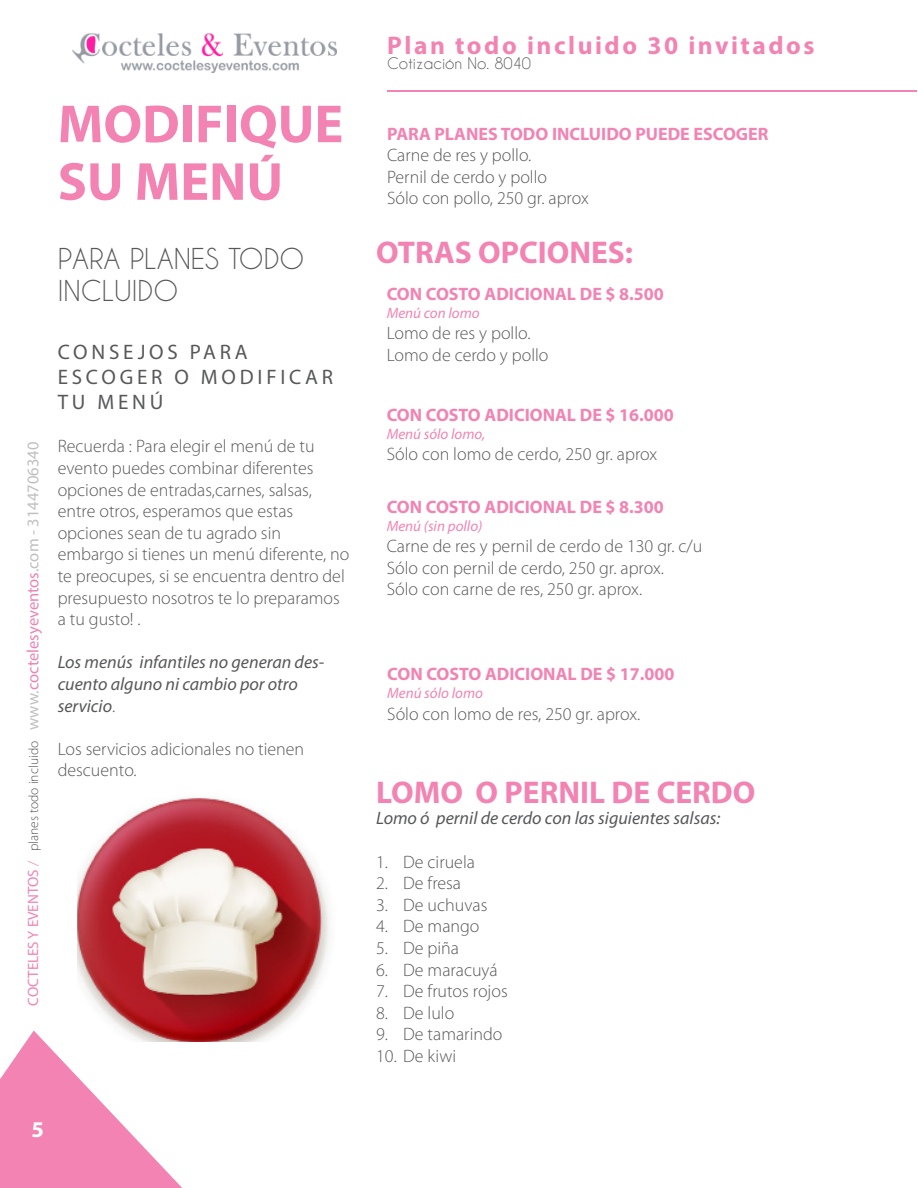
<style>
.page{position:relative;width:918px;height:1188px;background:#fff}
.page>*{position:absolute;margin:0;border:0;box-sizing:border-box;transform-origin:0 0}
.texto{font:700 54px/57.6px "Myriad Pro";color:#f283b3}
.texto-2{font:700 31.5px "Myriad Pro";color:#f283b3}
.texto-3{font:27px "Caviar Dreams";color:#57585a}
.t1{font:700 25.5px "Myriad Pro";letter-spacing:.1em;color:#f283b3}
.t2{font:700 22.5px "Myriad Pro";color:#fff}
.texto-4{font:21px/25.2px "Myriad Pro";letter-spacing:.18em;color:#57585a}
.texto-5{font:300 18px/21.6px "Myriad Pro";color:#57585a}
.texto-6{font:700 18px "Myriad Pro";color:#f283b3}
.texto-7{font:italic 18px/21.6px "Myriad Pro";color:#57585a}
.t3{font:16.5px "Myriad Pro";color:#bebfc2}
.texto-8{font:italic 15px "Myriad Pro";color:#f283b3}
.t4{font:15px "Caviar Dreams";color:#57585a}
.s1{font-size:15px;color:#f283b3}
.s2{font-weight:300;font-size:15px;color:#f283b3}
.s3{font-weight:300;font-size:13.5px;color:#57585a}
.s4{color:#ed83b4}
.s5{font-weight:300;font-style:normal}
</style>
<div class="page">
<img style="left:72px;top:33px;width:265px;height:40px">
<svg style="left:0;top:1030px;width:182px;height:158px"></svg>
<hr style="left:388px;top:91px;width:529px;height:1px;background:#f283b3">
<img style="left:78px;top:798px;width:251px;height:244px">
<p class="texto" style="left:58px;top:93px;width:287px">MODIFIQUE<br>SU MENÚ</p>
<p class="texto-3" style="left:58px;top:244px;width:248px">PARA PLANES TODO</p>
<p class="texto-3" style="left:58px;top:276px;width:122px">INCLUIDO</p>
<p class="t3" style="left:23px;top:1006px;width:565px;rotate:-90deg"><span class="s1">COCTELES Y EVENTOS</span> <span class="s2">/</span> <span class="s3">planes todo incluido</span> www.<span class="s4">coctelesyeventos</span>.com - 3144706340</p>
<p class="texto-4" style="left:58px;top:339px;width:192px">CONSEJOS PARA</p>
<p class="texto-4" style="left:58px;top:364px;width:277px">ESCOGER O MODIFICAR<br>TU MENÚ</p>
<p class="texto-5" style="left:58px;top:435px;width:259px">Recuerda : Para elegir el menú de tu evento puedes combinar diferentes</p>
<p class="texto-5" style="left:58px;top:479px;width:256px">opciones de entradas,carnes, salsas,</p>
<p class="texto-5" style="left:58px;top:500px;width:237px">entre otros, esperamos que estas</p>
<p class="texto-5" style="left:58px;top:522px;width:225px">opciones sean de tu agrado sin</p>
<p class="texto-5" style="left:58px;top:543px;width:293px">embargo si tienes un menú diferente, no te preocupes, si se encuentra dentro del presupuesto nosotros te lo preparamos a tu gusto! .</p>
<p class="texto-7" style="left:58px;top:651px;width:268px">Los menús infantiles no generan des&shy;cuento alguno ni cambio por otro servicio<span class="s5">.</span></p>
<p class="texto-5" style="left:58px;top:738px;width:248px">Los servicios adicionales no tienen</p>
<p class="texto-5" style="left:58px;top:759px;width:81px">descuento.</p>
<p class="t2" style="left:32px;top:1115px;width:14px">5</p>
<h3 class="t1" style="left:387px;top:29px;width:429px">Plan todo incluido 30 invitados</h3>
<p class="t4" style="left:387px;top:55px;width:146px">Cotización No. 8040</p>
<p class="texto-6" style="left:387px;top:122px;width:383px">PARA PLANES TODO INCLUIDO PUEDE ESCOGER</p>
<p class="texto-5" style="left:387px;top:144px;width:146px">Carne de res y pollo.</p>
<p class="texto-5" style="left:387px;top:166px;width:162px">Pernil de cerdo y pollo</p>
<p class="texto-5" style="left:387px;top:187px;width:203px">Sólo con pollo, 250 gr. aprox</p>
<p class="texto-2" style="left:376px;top:232px;width:258px">OTRAS OPCIONES:</p>
<p class="texto-6" style="left:387px;top:282px;width:279px">CON COSTO ADICIONAL DE $ 8.500</p>
<p class="texto-8" style="left:387px;top:303px;width:95px">Menú con lomo</p>
<p class="texto-5" style="left:387px;top:322px;width:145px">Lomo de res y pollo.</p>
<p class="texto-5" style="left:387px;top:344px;width:163px">Lomo de cerdo y pollo</p>
<p class="texto-6" style="left:387px;top:403px;width:289px">CON COSTO ADICIONAL DE $ 16.000</p>
<p class="texto-8" style="left:387px;top:424px;width:100px">Menú sólo lomo,</p>
<p class="texto-5" style="left:387px;top:443px;width:272px">Sólo con lomo de cerdo, 250 gr. aprox</p>
<p class="texto-6" style="left:387px;top:495px;width:279px">CON COSTO ADICIONAL DE $ 8.300</p>
<p class="texto-8" style="left:387px;top:516px;width:97px">Menú (sin pollo)</p>
<p class="texto-5" style="left:387px;top:535px;width:317px">Carne de res y pernil de cerdo de 130 gr. c/u</p>
<p class="texto-5" style="left:387px;top:557px;width:279px">Sólo con pernil de cerdo, 250 gr. aprox.</p>
<p class="texto-5" style="left:387px;top:578px;width:257px">Sólo con carne de res, 250 gr. aprox.</p>
<p class="texto-6" style="left:387px;top:663px;width:289px">CON COSTO ADICIONAL DE $ 17.000</p>
<p class="texto-8" style="left:387px;top:684px;width:97px">Menú sólo lomo</p>
<p class="texto-5" style="left:387px;top:703px;width:255px">Sólo con lomo de res, 250 gr. aprox.</p>
<p class="texto-2" style="left:376px;top:772px;width:381px">LOMO O PERNIL DE CERDO</p>
<p class="texto-7" style="left:376px;top:807px;width:346px">Lomo ó pernil de cerdo con las siguientes salsas:</p>
<p class="texto-5" style="left:376px;top:851px;width:100px">1. De ciruela</p>
<p class="texto-5" style="left:376px;top:872px;width:86px">2. De fresa</p>
<p class="texto-5" style="left:376px;top:894px;width:113px">3. De uchuvas</p>
<p class="texto-5" style="left:376px;top:915px;width:105px">4. De mango</p>
<p class="texto-5" style="left:376px;top:937px;width:84px">5. De piña</p>
<p class="texto-5" style="left:376px;top:959px;width:123px">6. De maracuyá</p>
<p class="texto-5" style="left:376px;top:980px;width:133px">7. De frutos rojos</p>
<p class="texto-5" style="left:376px;top:1002px;width:80px">8. De lulo</p>
<p class="texto-5" style="left:376px;top:1023px;width:128px">9. De tamarindo</p>
<p class="texto-5" style="left:376px;top:1045px;width:81px">10. De kiwi</p>
</div>
